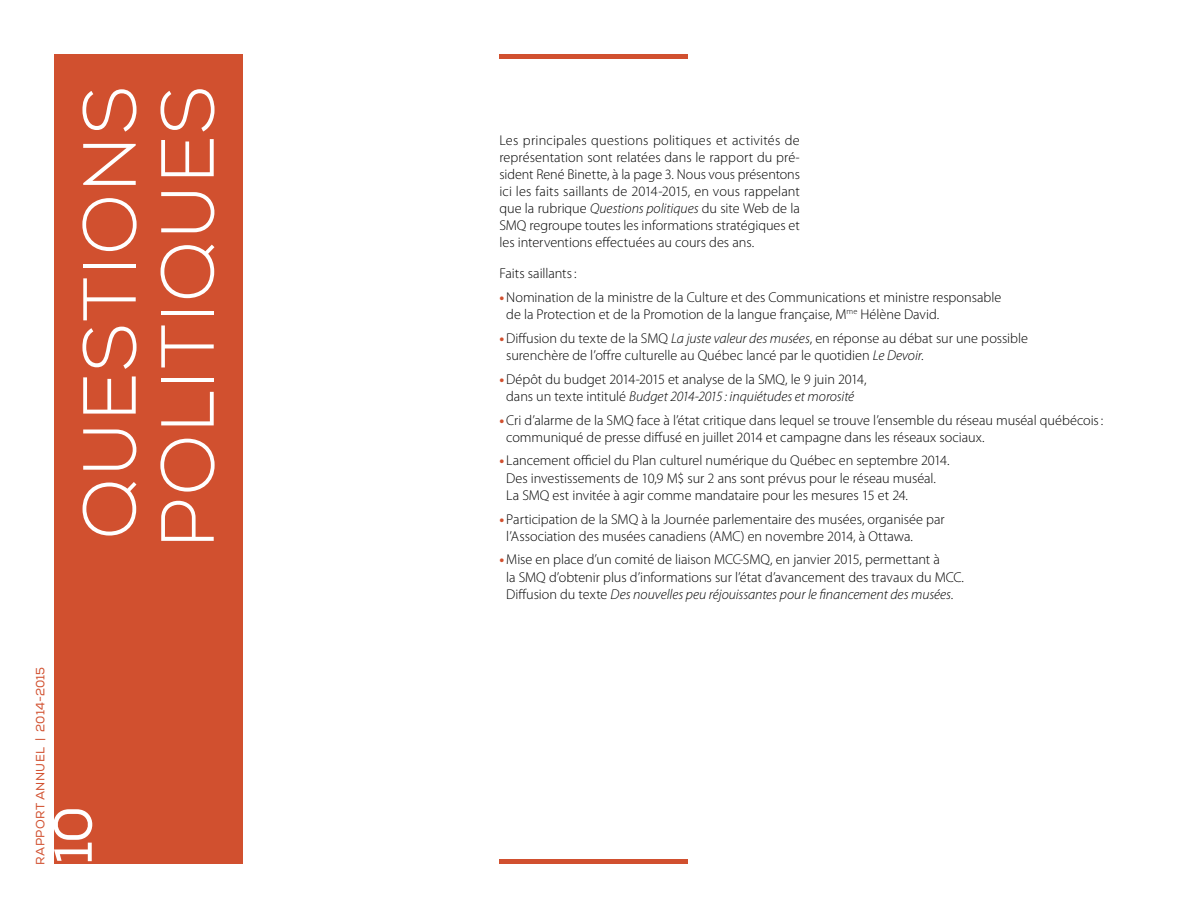
<style>
.page{position:relative;width:1188px;height:918px;background:#fff}
.page>*{position:absolute;margin:0;border:0;box-sizing:border-box;transform-origin:0 0}
.t1{font:300 75px/78px "Nexa";letter-spacing:.02em;color:#fff}
.ST_2{font:54px "Nexa";color:#fff}
.TXT_Regulier{font:300 14.25px/17.1px "Myriad Pro";letter-spacing:-.005em;color:#000}
.t2{font:12px "Nexa";letter-spacing:.02em;color:#d1502f}
.s1{font-style:italic}
.s2{font-weight:700;color:#d1502f}
</style>
<div class="page">
<div style="left:54px;top:54px;width:189px;height:810px;background:#d1502f"></div>
<div style="left:500px;top:54px;width:188px;height:5px;background:#d1502f"></div>
<div style="left:500px;top:859px;width:188px;height:5px;background:#d1502f"></div>
<p class="t1" style="left:73px;top:548px;width:464px;rotate:-90deg">QUESTIONS<br>POLITIQUES</p>
<p class="t2" style="left:33px;top:865px;width:200px;rotate:-90deg">RAPPORT ANNUEL | 2014-2015</p>
<p class="ST_2" style="left:41px;top:864px;width:60px;rotate:-90deg">10</p>
<p class="TXT_Regulier" style="left:500px;top:132px;width:302px;text-align:justify">Les principales questions politiques et activités de représentation sont relatées dans le rapport du pré&shy;sident René Binette, à la page 3. Nous vous présentons ici les faits saillants de 2014-2015, en vous rappelant que la rubrique <span class="s1">Questions politiques</span> du site Web de la SMQ regroupe toutes les informations stratégiques et les interventions effectuées au cours des ans.</p>
<p class="TXT_Regulier" style="left:500px;top:265px;width:78px">Faits saillants:</p>
<p class="TXT_Regulier" style="left:506px;top:289px;width:497px;text-indent:-7px"><span class="s2">•</span>Nomination de la ministre de la Culture et des Communications et ministre responsable de la Protection et de la Promotion de la langue française, M<sup>me</sup> Hélène David.</p>
<p class="TXT_Regulier" style="left:506px;top:330px;width:523px;text-indent:-7px"><span class="s2">•</span>Diffusion du texte de la SMQ <span class="s1">La juste valeur des musées</span>, en réponse au débat sur une possible surenchère de l’offre culturelle au Québec lancé par le quotidien <span class="s1">Le Devoir</span>.</p>
<p class="TXT_Regulier" style="left:500px;top:370px;width:369px;text-align:center"><span class="s2">•</span>Dépôt du budget 2014-2015 et analyse de la SMQ, le 9 juin 2014, dans un texte intitulé <span class="s1">Budget 2014-2015 : inquiétudes et morosité</span></p>
<p class="TXT_Regulier" style="left:506px;top:411px;width:598px;text-indent:-7px"><span class="s2">•</span>Cri d’alarme de la SMQ face à l’état critique dans lequel se trouve l’ensemble du réseau muséal québécois: communiqué de presse diffusé en juillet 2014 et campagne dans les réseaux sociaux.</p>
<p class="TXT_Regulier" style="left:506px;top:452px;width:445px;text-indent:-7px"><span class="s2">•</span> Lancement officiel du Plan culturel numérique du Québec en septembre 2014.<br>Des investissements de 10,9 M$ sur 2 ans sont prévus pour le réseau muséal.<br>La SMQ est invitée à agir comme mandataire pour les mesures 15 et 24.</p>
<p class="TXT_Regulier" style="left:506px;top:510px;width:440px;text-indent:-7px"><span class="s2">•</span> Participation de la SMQ à la Journée parlementaire des musées, organisée par l’Association des musées canadiens (AMC) en novembre 2014, à Ottawa.</p>
<p class="TXT_Regulier" style="left:506px;top:551px;width:459px;text-indent:-7px"><span class="s2">•</span>Mise en place d’un comité de liaison MCC-SMQ, en janvier 2015, permettant à<br>la SMQ d’obtenir plus d’informations sur l’état d’avancement des travaux du MCC.<br>Diffusion du texte <span class="s1">Des nouvelles peu réjouissantes pour le financement des musées</span>.</p>
</div>
